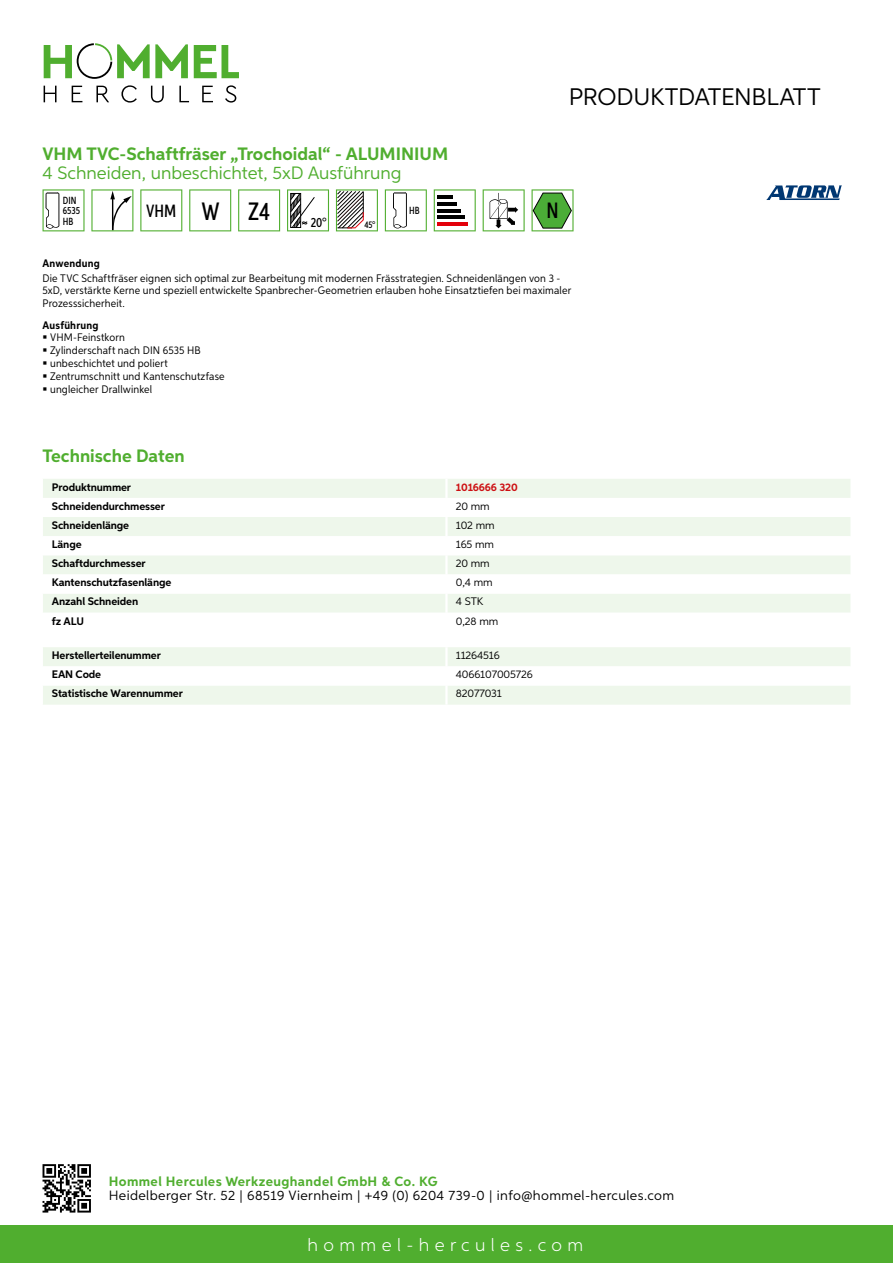
<style>
.page{position:relative;width:893px;height:1263px;background:#fff}
.page>*{position:absolute;margin:0;border:0;box-sizing:border-box;transform-origin:0 0}
.t1{font:24px "Aspira";letter-spacing:-.01em;color:#000}
.t2{font:500 22.2px "Aspira XX Nar";color:#000}
.t3{font:700 18px "Aspira";color:#50ae2f}
.t4{font:18px "Aspira";color:#50ae2f}
.t5{font:300 18px "Aspira";letter-spacing:.3em;color:#fff}
.t6{font:500 17.85px "Aspira XX Nar";color:#000}
.t7{font:13.5px "Aspira";letter-spacing:.03em;color:#000}
.t8{font:700 13.5px "Aspira";letter-spacing:.03em;color:#50ae2f}
.t9{font:500 13.35px "Aspira XX Nar";color:#000}
.t10{font:10.95px/12.8px "Aspira Nar";letter-spacing:.015em;color:#000}
.t11{font:700 10.95px "Aspira";letter-spacing:-.01em;color:#000}
.t12{font:10.95px "Aspira";letter-spacing:-.01em;color:#000}
.t13{font:700 10.95px "Aspira Nar";letter-spacing:.02em;color:#000}
.t14{font:700 10.95px "Aspira";letter-spacing:-.01em;color:#cd1013}
.t15{font:500 10.35px/10.4px "Aspira XX Nar";color:#000}
.t16{font:500 9.6px "Aspira XX Nar";color:#000}
.s1{font-size:25.2px}
</style>
<div class="page">
<div style="left:0;top:1226px;width:893px;height:37px;background:#50ae2f"></div>
<svg style="left:43px;top:1164px;width:48px;height:48px"></svg>
<svg style="left:194px;top:45px;width:45px;height:33px"></svg>
<svg style="left:44px;top:43px;width:144px;height:36px"></svg>
<svg style="left:44px;top:86px;width:13px;height:16px"></svg>
<svg style="left:72px;top:86px;width:10px;height:16px"></svg>
<svg style="left:96px;top:86px;width:13px;height:16px"></svg>
<svg style="left:121px;top:85px;width:16px;height:18px"></svg>
<svg style="left:151px;top:86px;width:13px;height:17px"></svg>
<svg style="left:179px;top:86px;width:10px;height:16px"></svg>
<svg style="left:202px;top:86px;width:11px;height:16px"></svg>
<svg style="left:225px;top:85px;width:11px;height:18px"></svg>
<div style="left:43px;top:479px;width:807px;height:19px;background:#eef7eb"></div>
<svg style="left:43px;top:517px;width:807px;height:96px;fill:#eef7eb"></svg>
<hr style="left:445px;top:479px;width:3px;height:19px;background:#fff">
<hr style="left:445px;top:517px;width:3px;height:19px;background:#fff">
<hr style="left:445px;top:536px;width:3px;height:19px;background:#fff">
<hr style="left:445px;top:555px;width:3px;height:19px;background:#fff">
<hr style="left:445px;top:574px;width:3px;height:20px;background:#fff">
<hr style="left:445px;top:594px;width:3px;height:19px;background:#fff">
<svg style="left:43px;top:647px;width:807px;height:58px"></svg>
<hr style="left:445px;top:685px;width:3px;height:20px;background:#fff">
<svg style="left:43px;top:189px;width:42px;height:42px"></svg>
<svg style="left:91px;top:189px;width:42px;height:42px"></svg>
<svg style="left:140px;top:189px;width:42px;height:42px"></svg>
<svg style="left:189px;top:189px;width:42px;height:42px"></svg>
<svg style="left:238px;top:189px;width:42px;height:42px"></svg>
<svg style="left:287px;top:189px;width:42px;height:42px"></svg>
<svg style="left:336px;top:189px;width:42px;height:42px"></svg>
<svg style="left:385px;top:189px;width:42px;height:42px"></svg>
<svg style="left:434px;top:189px;width:42px;height:42px"></svg>
<hr style="left:437px;top:196px;width:16px;height:3px;background:#000">
<hr style="left:437px;top:202px;width:20px;height:4px;background:#000">
<hr style="left:437px;top:209px;width:23px;height:3px;background:#000">
<hr style="left:437px;top:216px;width:27px;height:3px;background:#000">
<hr style="left:437px;top:222px;width:31px;height:4px;background:#e3000b">
<svg style="left:483px;top:189px;width:42px;height:42px"></svg>
<svg style="left:532px;top:189px;width:42px;height:42px"></svg>
<svg style="left:766px;top:185px;width:76px;height:15px"></svg>
<h1 class="t1" style="left:569px;top:82px;width:253px">Produktdatenblatt</h1>
<h3 class="t3" style="left:43px;top:142px;width:407px">VHM TVC-Schaftfräser „Trochoidal“ - ALUMINIUM</h3>
<h3 class="t4" style="left:43px;top:162px;width:361px">4 Schneiden, unbeschichtet, 5xD Ausführung</h3>
<p class="t15" style="left:63px;top:195px;width:19px">DIN<br>6535<br>HB</p>
<h3 class="t6" style="left:146px;top:200px;width:125px">VHM <span class="s1">W Z4</span></h3>
<p class="t9" style="left:311px;top:215px;width:17px">20°</p>
<p class="t16" style="left:364px;top:219px;width:13px">45°</p>
<p class="t15" style="left:409px;top:205px;width:12px">HB</p>
<h2 class="t2" style="left:546px;top:197px;width:14px">N</h2>
<p class="t13" style="left:43px;top:257px;width:59px">Anwendung</p>
<p class="t10" style="left:43px;top:273px;width:530px;line-height:12px">Die TVC Schaftfräser eignen sich optimal zur Bearbeitung mit modernen Frässtrategien. Schneidenlängen von 3 -<br>5xD, verstärkte Kerne und speziell entwickelte Spanbrecher-Geometrien erlauben hohe Einsatztiefen bei maximaler<br>Prozesssicherheit.</p>
<p class="t13" style="left:43px;top:318px;width:58px">Ausführung</p>
<p class="t10" style="left:50px;top:331px;width:176px">VHM-Feinstkorn<br>Zylinderschaft nach DIN 6535 HB unbeschichtet und poliert<br>Zentrumschnitt und Kantenschutzfase ungleicher Drallwinkel</p>
<h3 class="t3" style="left:43px;top:445px;width:144px">Technische Daten</h3>
<p class="t11" style="left:52px;top:480px;width:81px">Produktnummer</p>
<p class="t14" style="left:456px;top:480px;width:63px">1016666 320</p>
<p class="t11" style="left:52px;top:499px;width:115px">Schneidendurchmesser</p>
<p class="t12" style="left:456px;top:499px;width:35px">20 mm</p>
<p class="t11" style="left:52px;top:518px;width:79px">Schneidenlänge</p>
<p class="t12" style="left:456px;top:518px;width:40px">102 mm</p>
<p class="t11" style="left:52px;top:538px;width:31px">Länge</p>
<p class="t12" style="left:456px;top:538px;width:40px">165 mm</p>
<p class="t11" style="left:52px;top:557px;width:95px">Schaftdurchmesser</p>
<p class="t12" style="left:456px;top:557px;width:35px">20 mm</p>
<p class="t11" style="left:52px;top:576px;width:121px">Kantenschutzfasenlänge</p>
<p class="t12" style="left:456px;top:576px;width:38px">0,4 mm</p>
<p class="t11" style="left:52px;top:595px;width:88px">Anzahl Schneiden</p>
<p class="t12" style="left:456px;top:595px;width:23px">4 STK</p>
<p class="t11" style="left:52px;top:614px;width:34px">fz ALU</p>
<p class="t12" style="left:456px;top:614px;width:44px">0,28 mm</p>
<p class="t11" style="left:52px;top:649px;width:111px">Herstellerteilenummer</p>
<p class="t12" style="left:456px;top:649px;width:46px">11264516</p>
<p class="t11" style="left:52px;top:668px;width:51px">EAN Code</p>
<p class="t12" style="left:456px;top:668px;width:79px">4066107005726</p>
<p class="t11" style="left:52px;top:687px;width:132px">Statistische Warennummer</p>
<p class="t12" style="left:456px;top:687px;width:48px">82077031</p>
<p class="t8" style="left:109px;top:1172px;width:330px">Hommel Hercules Werkzeughandel GmbH &amp; Co. KG</p>
<p class="t7" style="left:109px;top:1187px;width:567px">Heidelberger Str. 52 | 68519 Viernheim | +49 (0) 6204 739-0 | info@hommel-hercules.com</p>
<h3 class="t5" style="left:307px;top:1234px;width:277px">hommel-hercules.com</h3>
</div>
